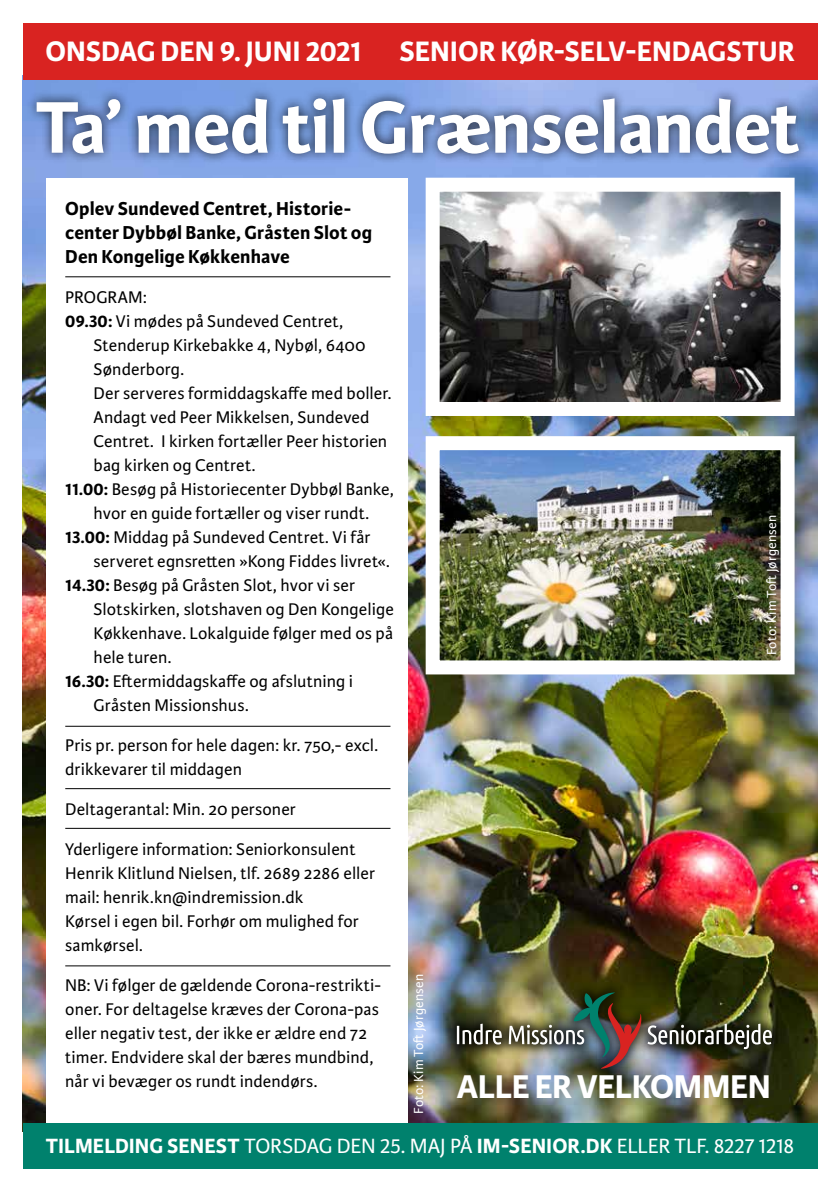
<style>
.page{position:relative;width:840px;height:1191px;background:#fff}
.page>*{position:absolute;margin:0;border:0;box-sizing:border-box;transform-origin:0 0}
.t1{font:700 78px "Karmina Sans";letter-spacing:-.01em;color:#fff}
.t2{font:700 35px "Karmina Sans";letter-spacing:-.01em;color:#fff}
.t3{font:700 30px "Karmina Sans";color:#fff}
.t4{font:22px "Karmina Sans";letter-spacing:-.005em;color:#fff}
.t5{font:700 20px/24px "Karmina Sans";letter-spacing:.005em;color:#000}
.t6{font:18px/24px "Karmina Sans";letter-spacing:.005em;color:#000}
.t7{font:14px "Karmina Sans";letter-spacing:.015em;color:#fff}
.s1{font-weight:700}
</style>
<div class="page">
<img style="left:23px;top:79px;width:793px;height:1044px">
<div style="left:23px;top:23px;width:793px;height:56px;background:#d92321"></div>
<img style="left:440px;top:451px;width:339px;height:208px">
<div style="left:425px;top:436px;width:369px;height:238px;border:14px solid #fff"></div>
<img style="left:440px;top:193px;width:339px;height:208px">
<div style="left:425px;top:178px;width:369px;height:238px;border:14px solid #fff"></div>
<div style="left:46px;top:179px;width:361px;height:951px;background:#fff"></div>
<hr style="left:65px;top:276px;width:325px;height:1px;background:#000">
<hr style="left:65px;top:828px;width:325px;height:1px;background:#000">
<hr style="left:65px;top:965px;width:325px;height:1px;background:#000">
<div style="left:25px;top:87px;width:784px;height:78px;background:#000;opacity:.75"></div>
<div style="left:444px;top:980px;width:339px;height:100px;background:#000;opacity:.75"></div>
<svg style="left:647px;top:1023px;width:124px;height:26px"></svg>
<img style="left:456px;top:992px;width:185px;height:77px">
<div style="left:23px;top:1123px;width:793px;height:45px;background:#00816d"></div>
<hr style="left:65px;top:788px;width:325px;height:1px;background:#000">
<hr style="left:65px;top:726px;width:325px;height:1px;background:#000">
<h3 class="t3" style="left:45px;top:34px;width:318px">ONSDAG DEN 9. JUNI 2021</h3>
<h3 class="t3" style="left:399px;top:34px;width:396px">SENIOR KØR-SELV-ENDAGSTUR</h3>
<h1 class="t1" style="left:35px;top:83px;width:765px">Ta’ med til Grænselandet</h1>
<p class="t5" style="left:65px;top:197px;width:308px">Oplev Sundeved Centret, Historie&shy;center Dybbøl Banke, Gråsten Slot og<br>Den Kongelige Køkkenhave</p>
<p class="t6" style="left:65px;top:285px;width:83px">PROGRAM:</p>
<p class="t6" style="left:65px;top:309px;width:279px"><span class="s1">09.30:</span> Vi mødes på Sundeved Centret,</p>
<p class="t6" style="left:94px;top:333px;width:273px">Stenderup Kirkebakke 4, Nybøl, 6400</p>
<p class="t6" style="left:94px;top:357px;width:92px">Sønderborg.</p>
<p class="t6" style="left:94px;top:381px;width:299px">Der serveres formiddagskaffe med boller.</p>
<p class="t6" style="left:94px;top:405px;width:277px">Andagt ved Peer Mikkelsen, Sundeved</p>
<p class="t6" style="left:94px;top:429px;width:295px">Centret. I kirken fortæller Peer historien</p>
<p class="t6" style="left:94px;top:453px;width:163px">bag kirken og Centret.</p>
<p class="t6" style="left:65px;top:477px;width:330px"><span class="s1">11.00:</span> Besøg på Historiecenter Dybbøl Banke,</p>
<p class="t6" style="left:94px;top:501px;width:277px">hvor en guide fortæller og viser rundt.</p>
<p class="t6" style="left:65px;top:525px;width:306px"><span class="s1">13.00:</span> Middag på Sundeved Centret. Vi får</p>
<p class="t6" style="left:94px;top:549px;width:298px">serveret egnsretten »Kong Fiddes livret«.</p>
<p class="t6" style="left:65px;top:573px;width:291px"><span class="s1">14.30:</span> Besøg på Gråsten Slot, hvor vi ser</p>
<p class="t6" style="left:94px;top:597px;width:301px">Slotskirken, slotshaven og Den Kongelige</p>
<p class="t6" style="left:94px;top:621px;width:301px">Køkkenhave. Lokalguide følger med os på</p>
<p class="t6" style="left:94px;top:645px;width:79px">hele turen.</p>
<p class="t6" style="left:65px;top:669px;width:289px"><span class="s1">16.30:</span> Eftermiddagskaffe og afslutning i</p>
<p class="t6" style="left:94px;top:693px;width:157px">Gråsten Missionshus.</p>
<p class="t6" style="left:65px;top:733px;width:314px">Pris pr. person for hele dagen: kr. 750,- excl. drikkevarer til middagen</p>
<p class="t6" style="left:65px;top:797px;width:232px">Deltagerantal: Min. 20 personer</p>
<p class="t6" style="left:65px;top:837px;width:311px">Yderligere information: Seniorkonsulent Henrik Klitlund Nielsen, tlf. 2689 2286 eller mail: henrik.kn@indremission.dk<br>Kørsel i egen bil. Forhør om mulighed for samkørsel.</p>
<p class="t6" style="left:65px;top:973px;width:317px">NB: Vi følger de gældende Corona-restrikti&shy;oner. For deltagelse kræves der Corona-pas eller negativ test, der ikke er ældre end 72 timer. Endvidere skal der bæres mundbind, når vi bevæger os rundt indendørs.</p>
<p class="t7" style="left:410px;top:1114px;width:142px;rotate:-90deg">Foto: Kim Toft Jørgensen</p>
<p class="t7" style="left:763px;top:655px;width:142px;rotate:-90deg">Foto: Kim Toft Jørgensen</p>
<h2 class="t2" style="left:456px;top:1066px;width:315px">ALLE ER VELKOMMEN</h2>
<p class="t4" style="left:46px;top:1133px;width:749px"><span class="s1">TILMELDING SENEST</span> TORSDAG DEN 25. MAJ PÅ <span class="s1">IM-SENIOR.DK</span> ELLER TLF. 8227 1218</p>
</div>
